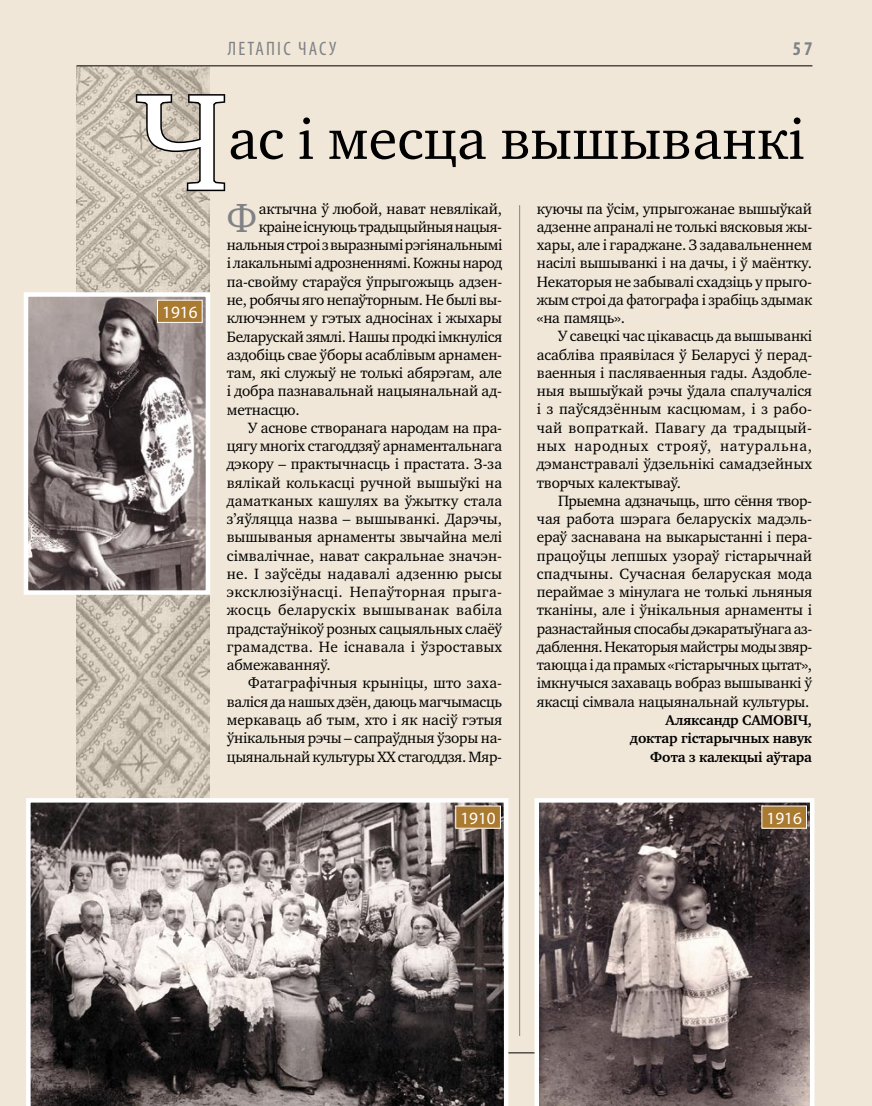
<style>
.page{position:relative;width:872px;height:1106px;background:#f0e7d8}
.page>*{position:absolute;margin:0;border:0;box-sizing:border-box;transform-origin:0 0}
.t1{font:140.1px "Charter C";color:#fff}
.t2{font:58.5px "Charter C";color:#000}
.t3{font:40.05px "Charter C";color:#808285}
.t4{font:condensed 19.5px "Myriad Pro";letter-spacing:.11em;color:#808285}
.t5{font:700 condensed 19.5px "Myriad Pro";color:#808285}
.t6{font:17.25px "Myriad Pro";color:#fff}
.t7{font:15.3px/18.3px "Charter C";letter-spacing:-.01em;color:#000;text-align:justify}
.t8{font:15.3px "Charter C";letter-spacing:.015em;color:#000}
.t9{font:15.3px "Charter C";letter-spacing:.025em;color:#000}
.t10{font:15.3px "Charter C";letter-spacing:.01em;color:#000}
.t11{font:15.3px "Charter C";letter-spacing:-.03em;color:#000}
.t12{font:700 14.4px/18.3px "Charter C";letter-spacing:-.01em;color:#000;text-align:right}
</style>
<div class="page">
<hr style="left:519px;top:205px;width:1px;height:831px;background:#808285">
<hr style="left:77px;top:1052px;width:735px;height:1px;background:#000">
<img style="left:76px;top:66px;width:133px;height:732px">
<svg style="left:134px;top:93px;width:92px;height:100px"></svg>
<svg style="left:534px;top:798px;width:280px;height:308px;background:#6d6161"></svg>
<img style="left:29px;top:297px;width:176px;height:293px">
<div style="left:24px;top:292px;width:186px;height:303px;border:4px solid #fff"></div>
<svg style="left:26px;top:798px;width:482px;height:308px;background:#726b6a"></svg>
<hr style="left:77px;top:65px;width:735px;height:1px;background:#000">
<div style="left:456px;top:806px;width:44px;height:22px;background:#ab7a31"></div>
<div style="left:455px;top:805px;width:46px;height:23px;border:1px solid #fff"></div>
<div style="left:157px;top:300px;width:45px;height:22px;background:#ab7a31"></div>
<div style="left:157px;top:300px;width:45px;height:23px;border:1px solid #fff"></div>
<div style="left:762px;top:806px;width:44px;height:22px;background:#ab7a31"></div>
<p class="t4" style="left:228px;top:37px;width:110px">Летапіс часу</p>
<p class="t5" style="left:793px;top:37px;width:21px">57</p>
<h1 class="t1" style="left:135px;top:65px;width:94px">Ч</h1>
<h2 class="t2" style="left:228px;top:107px;width:578px">ас і месца вышыванкі</h2>
<p class="t6" style="left:162px;top:301px;width:37px">1916</p>
<h3 class="t3" style="left:227px;top:196px;width:32px">Ф</h3>
<p class="t7" style="left:259px;top:199px;width:245px">актычна ў любой, нават невялікай,</p>
<p class="t11" style="left:259px;top:218px;width:245px">краіне існуюць традыцыйныя нацыя-</p>
<p class="t7" style="left:227px;top:236px;width:277px">нальныя строі з выразнымі рэгіянальнымі</p>
<p class="t7" style="left:227px;top:254px;width:277px">і лакальнымі адрозненнямі. Кожны народ</p>
<p class="t7" style="left:227px;top:272px;width:277px">па-свойму стараўся ўпрыгожыць адзен-</p>
<p class="t7" style="left:227px;top:291px;width:277px">не, робячы яго непаўторным. Не былі вы-</p>
<p class="t7" style="left:227px;top:309px;width:277px">ключэннем у гэтых адносінах і жыхары</p>
<p class="t7" style="left:227px;top:327px;width:277px">Беларускай зямлі. Нашы продкі імкнуліся</p>
<p class="t7" style="left:227px;top:345px;width:277px">аздобіць свае ўборы асаблівым арнамен-</p>
<p class="t7" style="left:227px;top:364px;width:277px">там, які служыў не толькі абярэгам, але</p>
<p class="t7" style="left:227px;top:382px;width:277px">і добра пазнавальнай нацыянальнай ад-</p>
<p class="t7" style="left:227px;top:400px;width:74px">метнасцю.</p>
<p class="t7" style="left:248px;top:418px;width:255px">У аснове створанага народам на пра-</p>
<p class="t7" style="left:227px;top:437px;width:277px">цягу многіх стагоддзяў арнаментальнага</p>
<p class="t7" style="left:227px;top:455px;width:277px">дэкору – практычнасць і прастата. З-за</p>
<p class="t10" style="left:227px;top:474px;width:277px">вялікай колькасці ручной вышыўкі на</p>
<p class="t7" style="left:227px;top:491px;width:277px">даматканых кашулях ва ўжытку стала</p>
<p class="t7" style="left:227px;top:510px;width:277px">з’яўляцца назва – вышыванкі. Дарэчы,</p>
<p class="t7" style="left:227px;top:528px;width:277px">вышываныя арнаменты звычайна мелі</p>
<p class="t7" style="left:227px;top:546px;width:277px">сімвалічнае, нават сакральнае значэн-</p>
<p class="t8" style="left:227px;top:565px;width:277px">не. І заўсёды надавалі адзенню рысы</p>
<p class="t9" style="left:227px;top:583px;width:277px">эксклюзіўнасці. Непаўторная прыга-</p>
<p class="t9" style="left:227px;top:602px;width:277px">жосць беларускіх вышыванак вабіла</p>
<p class="t7" style="left:227px;top:619px;width:277px">прадстаўнікоў розных сацыяльных слаёў</p>
<p class="t8" style="left:227px;top:638px;width:277px">грамадства. Не існавала і ўзроставых</p>
<p class="t7" style="left:227px;top:656px;width:105px">абмежаванняў.</p>
<p class="t7" style="left:248px;top:674px;width:254px">Фатаграфічныя крыніцы, што заха-</p>
<p class="t7" style="left:227px;top:692px;width:277px">валіся да нашых дзён, даюць магчымасць</p>
<p class="t7" style="left:227px;top:710px;width:277px">меркаваць аб тым, хто і як насіў гэтыя</p>
<p class="t7" style="left:227px;top:729px;width:277px">ўнікальныя рэчы – сапраўдныя ўзоры на-</p>
<p class="t7" style="left:227px;top:747px;width:277px">цыянальнай культуры ХХ стагоддзя. Мяр-</p>
<p class="t6" style="left:460px;top:807px;width:37px">1910</p>
<p class="t7" style="left:537px;top:199px;width:277px">куючы па ўсім, упрыгожанае вышыўкай адзенне апраналі не толькі вясковыя жы&shy;хары, але і гараджане. З задавальненнем насілі вышыванкі і на дачы, і ў маёнтку.<br>Некаторыя не забывалі схадзіць у прыго&shy;жым строі да фатографа і зрабіць здымак «на памяць».</p>
<p class="t7" style="left:537px;top:327px;width:277px;text-indent:21px">У савецкі час цікавасць да вышыванкі асабліва праявілася ў Беларусі ў перад&shy;ваенныя і пасляваенныя гады. Аздобле&shy;ныя вышыўкай рэчы ўдала спалучаліся і з паўсядзённым касцюмам, і з рабо&shy;чай вопраткай. Павагу да традыцый&shy;ных народных строяў, натуральна, дэманстравалі ўдзельнікі самадзейных творчых калектываў.</p>
<p class="t7" style="left:537px;top:491px;width:277px;text-indent:21px">Прыемна адзначыць, што сёння твор&shy;чая работа шэрага беларускіх мадэль&shy;ераў заснавана на выкарыстанні і пера&shy;працоўцы лепшых узораў гістарычнай спадчыны. Сучасная беларуская мода пераймае з мінулага не толькі льняныя тканіны, але і ўнікальныя арнаменты і разнастайныя спосабы дэкаратыўнага аз&shy;даблення. Некаторыя майстры моды звяр&shy;таюцца і да прамых «гістарычных цытат», імкнучыся захаваць вобраз вышыванкі ў якасці сімвала нацыянальнай культуры.</p>
<p class="t12" style="left:630px;top:711px;width:183px">Аляксандр САМОВІЧ, доктар гістарычных навук<br>Фота з калекцыі аўтара</p>
<p class="t6" style="left:766px;top:807px;width:37px">1916</p>
</div>
